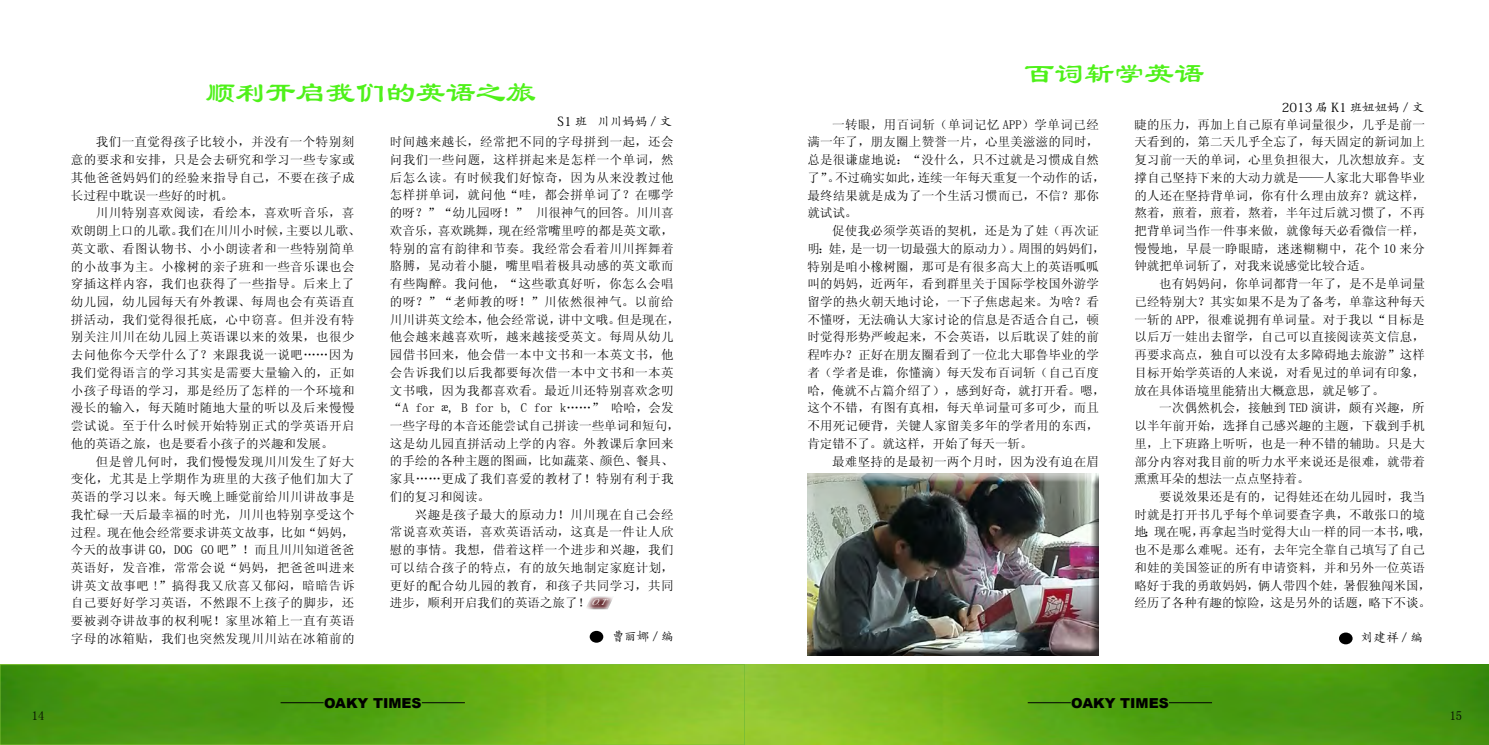
<style>
.page{position:relative;width:1489px;height:745px;background:#fff}
.page>*{position:absolute;margin:0;border:0;box-sizing:border-box;transform-origin:0 0}
.t1{font:30px "FZLSJW GB1 0";color:#4ff11a}
.t2{font:900 13.75px "Arial";color:#000}
.t3{font:12.5px/17.8px "Sim Sun";letter-spacing:.015em;color:#000;text-align:justify}
.t4{font:12.5px/17.8px "Sim Sun";letter-spacing:.035em;color:#000}
.t5{font:12.5px "Adobe Kaiti Std";color:#000}
</style>
<div class="page">
<img style="left:2px;top:664px;width:1486px;height:80px">
<div style="left:0;top:664px;width:744px;height:80px;border:1px solid #7cbe35"></div>
<hr style="left:1027px;top:702px;width:43px;height:1px;background:#000">
<hr style="left:1168px;top:702px;width:43px;height:1px;background:#000">
<hr style="left:280px;top:702px;width:43px;height:1px;background:#000">
<hr style="left:422px;top:702px;width:43px;height:1px;background:#000">
<svg style="left:589px;top:630px;width:14px;height:12px"></svg>
<svg style="left:586px;top:596px;width:27px;height:12px"></svg>
<svg style="left:1338px;top:632px;width:14px;height:12px"></svg>
<div style="left:802px;top:467px;width:305px;height:190px;background:#000;opacity:.75"></div>
<h1 class="t1" style="left:206px;top:76px;width:331px">顺利开启我们的英语之旅</h1>
<p class="t5" style="left:557px;top:113px;width:116px">S1 班 川川妈妈 / 文</p>
<p class="t3" style="left:71px;top:133px;width:285px;text-indent:25px">我们一直觉得孩子比较小，并没有一个特别刻意的要求和安排，只是会去研究和学习一些专家或其他爸爸妈妈们的经验来指导自己，不要在孩子成长过程中耽误一些好的时机。</p>
<p class="t4" style="left:71px;top:204px;width:291px;text-indent:25px">川川特别喜欢阅读，看绘本，喜欢听音乐，喜欢朗朗上口的儿歌。我们在川川小时候，主要以儿歌、英文歌、看图认物书、小小朗读者和一些特别简单的小故事为主。小橡树的亲子班和一些音乐课也会穿插这样内容，我们也获得了一些指导。后来上了幼儿园，幼儿园每天有外教课、每周也会有英语直拼活动，我们觉得很托底，心中窃喜。但并没有特别关注川川在幼儿园上英语课以来的效果，也很少去问他你今天学什么了？来跟我说一说吧……因为我们觉得语言的学习其实是需要大量输入的，正如小孩子母语的学习，那是经历了怎样的一个环境和漫长的输入，每天随时随地大量的听以及后来慢慢尝试说。至于什么时候开始特别正式的学英语开启他的英语之旅，也是要看小孩子的兴趣和发展。</p>
<p class="t3" style="left:71px;top:452px;width:285px;text-indent:25px">但是曾几何时，我们慢慢发现川川发生了好大变化，尤其是上学期作为班里的大孩子他们加大了英语的学习以来。每天晚上睡觉前给川川讲故事是我忙碌一天后最幸福的时光，川川也特别享受这个过程。现在他会经常要求讲英文故事，比如“妈妈，今天的故事讲 GO，DOG GO 吧”！而且川川知道爸爸英语好，发音准，常常会说“妈妈，把爸爸叫进来讲英文故事吧 !”搞得我又欣喜又郁闷，暗暗告诉自己要好好学习英语，不然跟不上孩子的脚步，还要被剥夺讲故事的权利呢！家里冰箱上一直有英语字母的冰箱贴，我们也突然发现川川站在冰箱前的</p>
<p class="t4" style="left:390px;top:133px;width:291px">时间越来越长，经常把不同的字母拼到一起，还会问我们一些问题，这样拼起来是怎样一个单词，然后怎么读。有时候我们好惊奇，因为从来没教过他怎样拼单词，就问他“哇，都会拼单词了？在哪学的呀？”“幼儿园呀！” 川很神气的回答。川川喜欢音乐，喜欢跳舞，现在经常嘴里哼的都是英文歌，特别的富有韵律和节奏。我经常会看着川川挥舞着胳膊，晃动着小腿，嘴里唱着极具动感的英文歌而有些陶醉。我问他，“这些歌真好听，你怎么会唱的呀？”“老师教的呀！”川依然很神气。以前给川川讲英文绘本，他会经常说，讲中文哦。但是现在，他会越来越喜欢听，越来越接受英文。每周从幼儿园借书回来，他会借一本中文书和一本英文书，他会告诉我们以后我都要每次借一本中文书和一本英文书哦，因为我都喜欢看。最近川还特别喜欢念叨“A for æ, B for b, C for k……” 哈哈，会发一些字母的本音还能尝试自己拼读一些单词和短句，这是幼儿园直拼活动上学的内容。外教课后拿回来的手绘的各种主题的图画，比如蔬菜、颜色、餐具、家具……更成了我们喜爱的教材了！特别有利于我们的复习和阅读。</p>
<p class="t3" style="left:390px;top:505px;width:285px;text-indent:25px">兴趣是孩子最大的原动力！川川现在自己会经常说喜欢英语，喜欢英语活动，这真是一件让人欣慰的事情。我想，借着这样一个进步和兴趣，我们可以结合孩子的特点，有的放矢地制定家庭计划，更好的配合幼儿园的教育，和孩子共同学习，共同进步，顺利开启我们的英语之旅了！<sup>O.T</sup></p>
<p class="t5" style="left:611px;top:628px;width:63px">曹丽娜 / 编</p>
<h1 class="t1" style="left:1024px;top:58px;width:181px">百词斩学英语</h1>
<p class="t5" style="left:1281px;top:100px;width:144px">2013 届 K1 班妞妞妈 / 文</p>
<p class="t3" style="left:807px;top:115px;width:299px;text-align:left;text-indent:25px">一转眼，用百词斩（单词记忆 APP）学单词已经满一年了，朋友圈上赞誉一片，心里美滋滋的同时，总是很谦虚地说：“没什么，只不过就是习惯成自然了”。不过确实如此，连续一年每天重复一个动作的话，最终结果就是成为了一个生活习惯而已，不信？那你就试试。</p>
<p class="t3" style="left:807px;top:221px;width:299px;text-align:left;text-indent:25px">促使我必须学英语的契机，还是为了娃（再次证明：娃，是一切一切最强大的原动力）。周围的妈妈们，特别是咱小橡树圈，那可是有很多高大上的英语呱呱叫的妈妈，近两年，看到群里关于国际学校国外游学留学的热火朝天地讨论，一下子焦虑起来。为啥？看不懂呀，无法确认大家讨论的信息是否适合自己，顿时觉得形势严峻起来，不会英语，以后耽误了娃的前程咋办？正好在朋友圈看到了一位北大耶鲁毕业的学者（学者是谁，你懂滴）每天发布百词斩（自己百度哈，俺就不占篇介绍了），感到好奇，就打开看。嗯，这个不错，有图有真相，每天单词量可多可少，而且不用死记硬背，关键人家留美多年的学者用的东西，肯定错不了。就这样，开始了每天一斩。</p>
<p class="t3" style="left:832px;top:452px;width:268px">最难坚持的是最初一两个月时，因为没有迫在眉</p>
<p class="t3" style="left:1134px;top:115px;width:292px">睫的压力，再加上自己原有单词量很少，几乎是前一天看到的，第二天几乎全忘了，每天固定的新词加上复习前一天的单词，心里负担很大，几次想放弃。支撑自己坚持下来的大动力就是——人家北大耶鲁毕业的人还在坚持背单词，你有什么理由放弃？就这样，熬着，煎着，煎着，熬着，半年过后就习惯了，不再把背单词当作一件事来做，就像每天必看微信一样，慢慢地，早晨一睁眼睛，迷迷糊糊中，花个 10 来分钟就把单词斩了，对我来说感觉比较合适。</p>
<p class="t3" style="left:1134px;top:275px;width:292px;text-indent:25px">也有妈妈问，你单词都背一年了，是不是单词量已经特别大？其实如果不是为了备考，单靠这种每天一斩的 APP，很难说拥有单词量。对于我以“目标是以后万一娃出去留学，自己可以直接阅读英文信息，再要求高点，独自可以没有太多障碍地去旅游”这样目标开始学英语的人来说，对看见过的单词有印象，放在具体语境里能猜出大概意思，就足够了。</p>
<p class="t3" style="left:1134px;top:398px;width:292px;text-indent:25px">一次偶然机会，接触到 TED 演讲，颇有兴趣，所以半年前开始，选择自己感兴趣的主题，下载到手机里，上下班路上听听，也是一种不错的辅助。只是大部分内容对我目前的听力水平来说还是很难，就带着熏熏耳朵的想法一点点坚持着。</p>
<p class="t3" style="left:1134px;top:487px;width:298px;text-align:left;text-indent:25px">要说效果还是有的，记得娃还在幼儿园时，我当时就是打开书几乎每个单词要查字典，不敢张口的境地；现在呢，再拿起当时觉得大山一样的同一本书，哦，也不是那么难呢。还有，去年完全靠自己填写了自己和娃的美国签证的所有申请资料，并和另外一位英语略好于我的勇敢妈妈，俩人带四个娃，暑假独闯米国，经历了各种有趣的惊险，这是另外的话题，略下不谈。</p>
<p class="t5" style="left:1360px;top:629px;width:63px">刘建祥 / 编</p>
<p class="t2" style="left:324px;top:692px;width:99px">OAKY TIMES</p>
<p class="t2" style="left:1071px;top:692px;width:99px">OAKY TIMES</p>
<p class="t3" style="left:32px;top:706px;width:14px">14</p>
<p class="t3" style="left:1449px;top:706px;width:14px">15</p>
</div>
